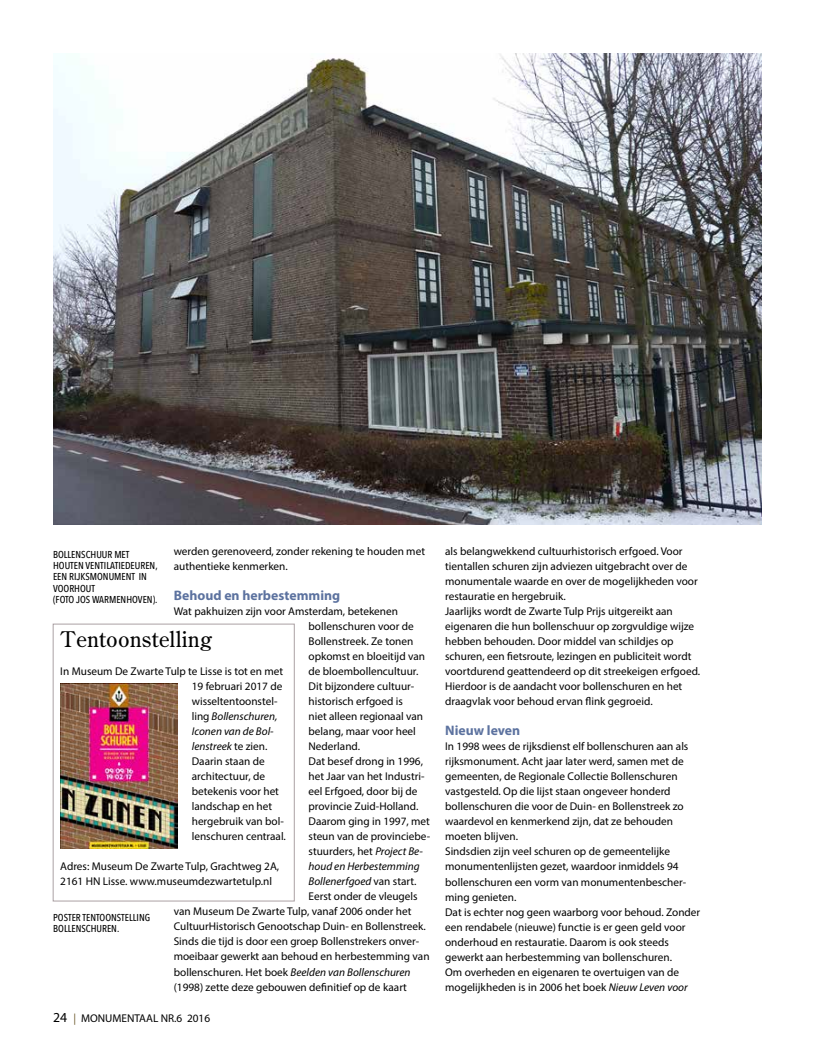
<style>
.page{position:relative;width:815px;height:1053px;background:#fff}
.page>*{position:absolute;margin:0;border:0;box-sizing:border-box;transform-origin:0 0}
.t1{font:22.5px "Century ATF Old Style BQ";color:#000}
.t2{font:700 13.75px "Myriad Pro";color:#5c729f}
.t3{font:11.25px/15px "Myriad Pro";color:#000}
.t4{font:italic 11.25px "Myriad Pro";color:#000}
.t5{font:500 10px/11.2px "Avenir Next Condensed";color:#000}
.s1{font-style:italic}
.s2{font-style:normal}
.s3{font-size:13.75px}
.s4{color:#6e5a2e}
</style>
<div class="page">
<div style="left:53px;top:624px;width:241px;height:277px;border:1px solid #aba1a4"></div>
<img style="left:53px;top:53px;width:709px;height:471px">
<img style="left:61px;top:683px;width:117px;height:165px">
<p class="t3" style="left:174px;top:544px;width:253px">werden gerenoveerd, zonder rekening te houden met authentieke kenmerken.</p>
<p class="t2" style="left:174px;top:586px;width:168px">Behoud en herbestemming</p>
<p class="t3" style="left:174px;top:604px;width:226px">Wat pakhuizen zijn voor Amsterdam, betekenen</p>
<p class="t3" style="left:309px;top:619px;width:107px">bollenschuren voor de</p>
<p class="t3" style="left:309px;top:634px;width:106px">Bollenstreek. Ze tonen</p>
<p class="t3" style="left:309px;top:649px;width:118px">opkomst en bloeitijd van</p>
<p class="t3" style="left:309px;top:664px;width:111px">de bloembollencultuur.</p>
<p class="t3" style="left:309px;top:679px;width:107px">Dit bijzondere cultuur-</p>
<p class="t3" style="left:309px;top:694px;width:96px">historisch erfgoed is</p>
<p class="t3" style="left:309px;top:709px;width:116px">niet alleen regionaal van</p>
<p class="t3" style="left:309px;top:724px;width:109px">belang, maar voor heel</p>
<p class="t3" style="left:309px;top:739px;width:53px">Nederland.</p>
<p class="t3" style="left:309px;top:754px;width:116px">Dat besef drong in 1996,</p>
<p class="t3" style="left:309px;top:769px;width:118px">het Jaar van het Industri-</p>
<p class="t3" style="left:309px;top:784px;width:110px">eel Erfgoed, door bij de</p>
<p class="t3" style="left:309px;top:799px;width:111px">provincie Zuid-Holland.</p>
<p class="t3" style="left:309px;top:813px;width:123px">Daarom ging in 1997, met</p>
<p class="t3" style="left:309px;top:828px;width:123px">steun van de provinciebe-</p>
<p class="t3" style="left:309px;top:843px;width:116px">stuurders, het <span class="s1">Project Be-</span></p>
<p class="t4" style="left:309px;top:859px;width:113px">houd en Herbestemming</p>
<p class="t4" style="left:309px;top:874px;width:109px">Bollenerfgoed <span class="s2">van start.</span></p>
<p class="t3" style="left:309px;top:888px;width:111px">Eerst onder de vleugels</p>
<p class="t3" style="left:174px;top:903px;width:239px">van Museum De Zwarte Tulp, vanaf 2006 onder het</p>
<p class="t3" style="left:174px;top:918px;width:254px">CultuurHistorisch Genootschap Duin- en Bollenstreek.</p>
<p class="t3" style="left:174px;top:933px;width:247px">Sinds die tijd is door een groep Bollenstrekers onver-</p>
<p class="t3" style="left:174px;top:948px;width:257px">moeibaar gewerkt aan behoud en herbestemming van</p>
<p class="t4" style="left:174px;top:964px;width:238px"><span class="s2">bollenschuren. Het boek</span> Beelden van Bollenschuren</p>
<p class="t3" style="left:174px;top:978px;width:235px">(1998) zette deze gebouwen definitief op de kaart</p>
<p class="t5" style="left:53px;top:548px;width:106px">BOLLENSCHUUR MET<br>HOUTEN VENTILATIEDEUREN,<br>EEN RIJKSMONUMENT IN<br>VOORHOUT<br>(FOTO JOS WARMENHOVEN).</p>
<h1 class="t1" style="left:60px;top:626px;width:153px">Tentoonstelling</h1>
<p class="t3" style="left:192px;top:664px;width:96px;text-indent:-131px">In Museum De Zwarte Tulp te Lisse is tot en met<br>19 februari 2017 de wisseltentoonstel&shy;ling <span class="s1">Bollenschuren,<br>Iconen van de Bol&shy;lenstreek</span> te zien.<br>Daarin staan de architectuur, de betekenis voor het landschap en het hergebruik van bol&shy;lenschuren centraal.</p>
<p class="t3" style="left:60px;top:859px;width:220px">Adres: Museum De Zwarte Tulp, Grachtweg 2A,<br>2161 HN Lisse. www.museumdezwartetulp.nl</p>
<p class="t5" style="left:53px;top:911px;width:98px">POSTER TENTOONSTELLING<br>BOLLENSCHUREN.</p>
<p class="t3" style="left:53px;top:1010px;width:159px"><span class="s3">24</span> <span class="s4">|</span> MONUMENTAAL NR.6 2016</p>
<p class="t3" style="left:445px;top:543px;width:257px">als belangwekkend cultuurhistorisch erfgoed. Voor tientallen schuren zijn adviezen uitgebracht over de monumentale waarde en over de mogelijkheden voor restauratie en hergebruik.<br>Jaarlijks wordt de Zwarte Tulp Prijs uitgereikt aan eigenaren die hun bollenschuur op zorgvuldige wijze hebben behouden. Door middel van schildjes op schuren, een fietsroute, lezingen en publiciteit wordt voortdurend geattendeerd op dit streekeigen erfgoed.<br>Hierdoor is de aandacht voor bollenschuren en het draagvlak voor behoud ervan flink gegroeid.</p>
<p class="t2" style="left:445px;top:721px;width:77px">Nieuw leven</p>
<p class="t3" style="left:445px;top:739px;width:257px">In 1998 wees de rijksdienst elf bollenschuren aan als rijksmonument. Acht jaar later werd, samen met de gemeenten, de Regionale Collectie Bollenschuren vastgesteld. Op die lijst staan ongeveer honderd bollenschuren die voor de Duin- en Bollenstreek zo waardevol en kenmerkend zijn, dat ze behouden moeten blijven.<br>Sindsdien zijn veel schuren op de gemeentelijke monumentenlijsten gezet, waardoor inmiddels 94 bollenschuren een vorm van monumentenbescher&shy;ming genieten.<br>Dat is echter nog geen waarborg voor behoud. Zonder een rendabele (nieuwe) functie is er geen geld voor onderhoud en restauratie. Daarom is ook steeds gewerkt aan herbestemming van bollenschuren.<br>Om overheden en eigenaren te overtuigen van de mogelijkheden is in 2006 het boek <span class="s1">Nieuw Leven voor</span></p>
</div>
